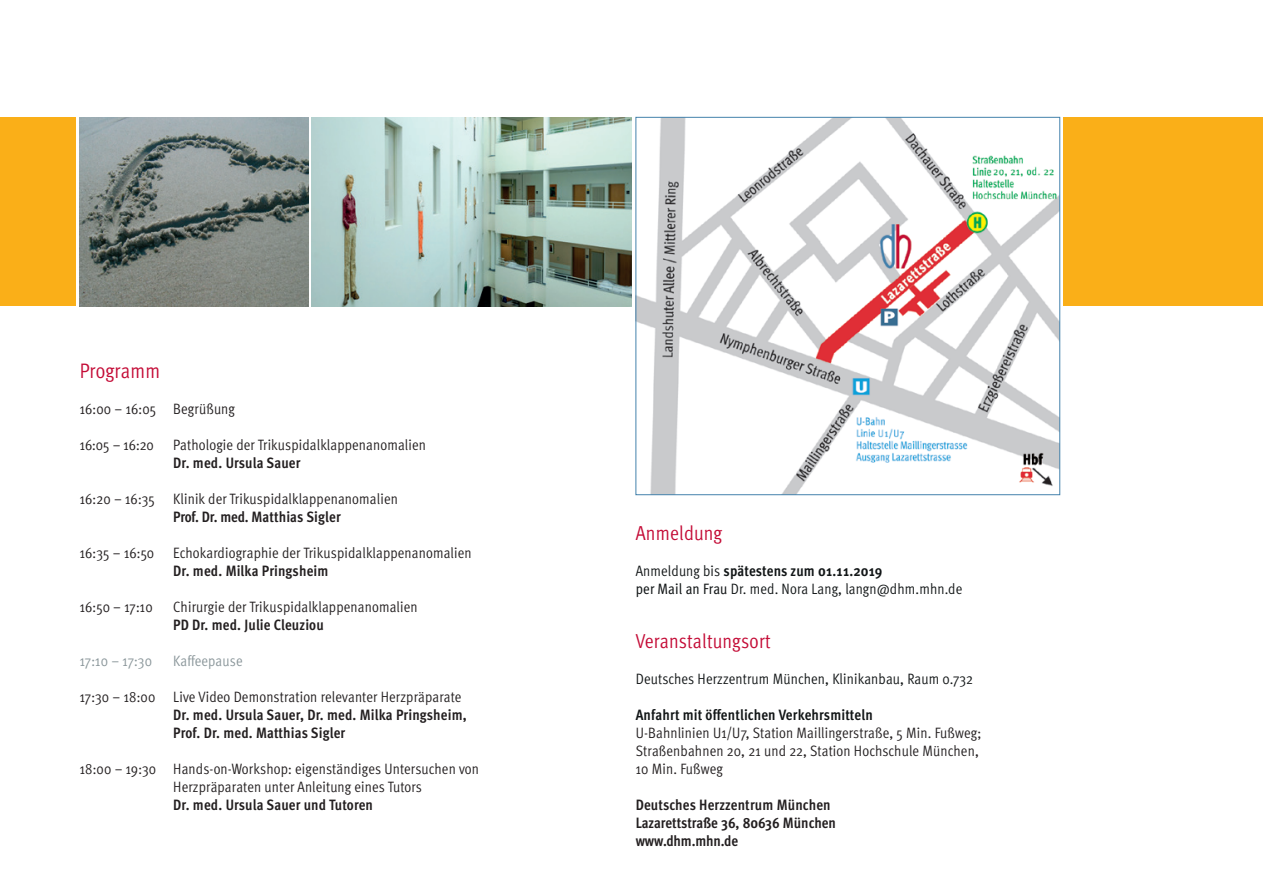
<style>
.page{position:relative;width:1263px;height:893px;background:#fff}
.page>*{position:absolute;margin:0;border:0;box-sizing:border-box;transform-origin:0 0}
.t1{font:21px "Meta Cond Normal";letter-spacing:.01em;color:#c40c37}
.t2{font:20.25px "Meta Cond Normal";letter-spacing:.01em;color:#c40c37}
.t3{font:15px/18px "Meta Cond Normal";letter-spacing:.01em;color:#231f20}
.t4{font:700 15px/18px "Meta Cond";letter-spacing:.01em;color:#231f20}
.t5{font:15px "Meta Cond Normal";letter-spacing:.01em;color:#121617}
.t6{font:700 15px "Meta Cond";letter-spacing:.01em;color:#121617}
.t7{font:15px "Meta Cond Normal";letter-spacing:.005em;color:#8a969a}
.s1{font-family:"Meta Cond Normal";font-weight:400}
.s2{font-family:"Meta Cond"}
</style>
<div class="page">
<div style="left:0;top:118px;width:75px;height:188px;background:#faaf18"></div>
<div style="left:1063px;top:117px;width:200px;height:189px;background:#faaf18"></div>
<img style="left:311px;top:118px;width:320px;height:188px">
<img style="left:638px;top:119px;width:420px;height:374px">
<img style="left:80px;top:118px;width:228px;height:188px">
<h1 class="t1" style="left:80px;top:359px;width:82px">Programm</h1>
<p class="t3" style="left:80px;top:400px;width:157px">16:00 – 16:05 Begrüßung</p>
<p class="t3" style="left:80px;top:436px;width:76px">16:05 – 16:20</p>
<p class="t3" style="left:173px;top:436px;width:254px">Pathologie der Trikuspidalklappenanomalien</p>
<p class="t4" style="left:173px;top:454px;width:129px">Dr. med. Ursula Sauer</p>
<p class="t3" style="left:80px;top:490px;width:320px">16:20 – 16:35 Klinik der Trikuspidalklappenanomalien</p>
<p class="t4" style="left:173px;top:508px;width:169px">Prof. Dr. med. Matthias Sigler</p>
<p class="t3" style="left:80px;top:544px;width:76px">16:35 – 16:50</p>
<p class="t3" style="left:173px;top:544px;width:300px">Echokardiographie der Trikuspidalklappenanomalien</p>
<p class="t4" style="left:173px;top:562px;width:157px">Dr. med. Milka Pringsheim</p>
<p class="t3" style="left:80px;top:598px;width:75px">16:50 – 17:10</p>
<p class="t3" style="left:173px;top:598px;width:246px">Chirurgie der Trikuspidalklappenanomalien</p>
<p class="t4" style="left:173px;top:616px;width:152px">PD Dr. med. Julie Cleuziou</p>
<p class="t7" style="left:80px;top:652px;width:74px">17:10 – 17:30</p>
<p class="t7" style="left:173px;top:652px;width:71px">Kaffeepause</p>
<p class="t3" style="left:80px;top:688px;width:383px">17:30 – 18:00 Live Video Demonstration relevanter Herzpräparate</p>
<p class="t4" style="left:173px;top:706px;width:295px">Dr. med. Ursula Sauer, Dr. med. Milka Pringsheim,<br>Prof. Dr. med. Matthias Sigler</p>
<p class="t3" style="left:173px;top:760px;width:307px;text-indent:-94px">18:00 – 19:30 Hands-on-Workshop: eigenständiges Untersuchen von<br>Herzpräparaten unter Anleitung eines Tutors</p>
<p class="t4" style="left:173px;top:796px;width:201px">Dr. med. Ursula Sauer und Tutoren</p>
<h2 class="t2" style="left:636px;top:522px;width:88px">Anmeldung</h2>
<p class="t6" style="left:636px;top:562px;width:248px"><span class="s1">Anmeldung bis</span> spätestens zum 01.11.2019</p>
<p class="t5" style="left:636px;top:580px;width:328px"><span class="s2">per Mail an Frau</span> Dr. med. Nora Lang, langn@dhm.mhn.de</p>
<h2 class="t2" style="left:636px;top:630px;width:137px">Veranstaltungsort</h2>
<p class="t5" style="left:636px;top:670px;width:339px">Deutsches Herzzentrum München, Klinikanbau, Raum 0.732</p>
<p class="t6" style="left:636px;top:706px;width:239px">Anfahrt mit öffentlichen Verkehrsmitteln</p>
<p class="t3" style="left:636px;top:724px;width:347px">U-Bahnlinien U1/U7, Station Maillingerstraße, 5 Min. Fußweg;<br>Straßenbahnen 20, 21 und 22, Station Hochschule München,<br>10 Min. Fußweg</p>
<p class="t4" style="left:636px;top:796px;width:202px">Deutsches Herzzentrum München<br>Lazarettstraße 36, 80636 München www.dhm.mhn.de</p>
</div>
